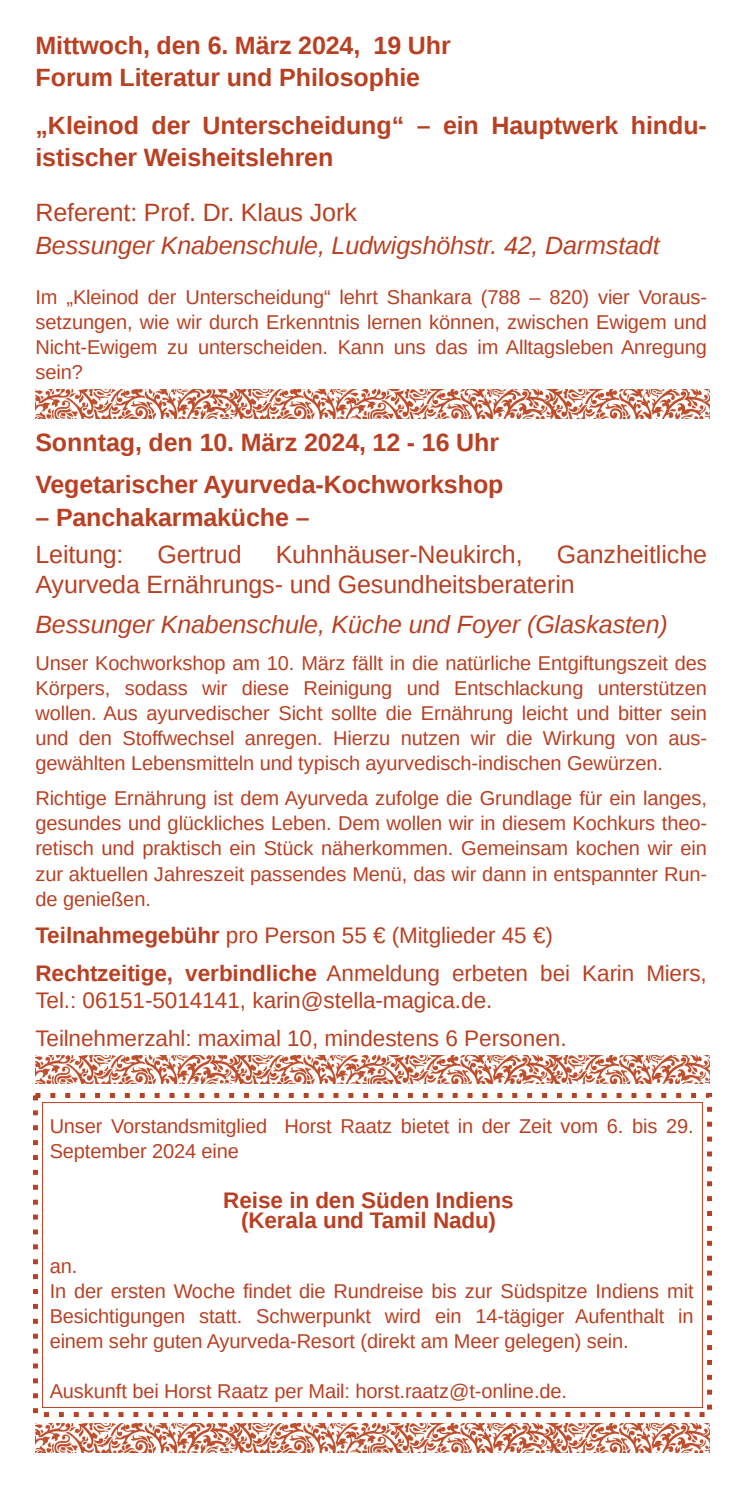
<style>
.page{position:relative;width:745px;height:1489px;background:#fff}
.page>*{position:absolute;margin:0;border:0;box-sizing:border-box;transform-origin:0 0}
.t1{font:700 25px/32.5px "Liberation Sans";letter-spacing:-.005em;color:#b94022}
.t2{font:25px/30px "Liberation Sans";letter-spacing:-.005em;color:#b94022}
.t3{font:italic 25px "Liberation Sans";letter-spacing:-.005em;color:#b94022}
.t4{font:22.5px/37.5px "Liberation Sans";color:#b94022}
.t5{font:700 22.5px/20px "Liberation Sans";color:#b94022;text-align:center}
.t6{font:20px/25px "Liberation Sans";letter-spacing:-.005em;color:#b94022;text-align:justify}
.s1{font-weight:700}
</style>
<div class="page">
<img style="left:35px;top:1423px;width:674px;height:28px">
<img style="left:35px;top:390px;width:674px;height:28px">
<div style="left:33px;top:1092px;width:678px;height:324px;border:5px dashed #b94022"></div>
<img style="left:35px;top:1055px;width:674px;height:28px">
<p class="t1" style="left:35px;top:29px;width:416px">Mittwoch, den 6. März 2024, 19 Uhr<br>Forum Literatur und Philosophie</p>
<p class="t1" style="left:35px;top:109px;width:672px">„Kleinod der Unterscheidung“ – ein Hauptwerk hindu&shy;istischer Weisheitslehren</p>
<p class="t2" style="left:35px;top:197px;width:322px">Referent: Prof. Dr. Klaus Jork</p>
<p class="t3" style="left:35px;top:231px;width:625px">Bessunger Knabenschule, Ludwigshöhstr. 42, Darmstadt</p>
<p class="t6" style="left:35px;top:284px;width:672px">Im „Kleinod der Unterscheidung“ lehrt Shankara (788 – 820) vier Voraus&shy;setzungen, wie wir durch Erkenntnis lernen können, zwischen Ewigem und Nicht-Ewigem zu unterscheiden. Kann uns das im Alltagsleben Anregung sein?</p>
<p class="t1" style="left:35px;top:420px;width:469px;line-height:42.5px">Sonntag, den 10. März 2024, 12 - 16 Uhr<br>Vegetarischer Ayurveda-Kochworkshop</p>
<p class="t1" style="left:35px;top:500px;width:275px">– Panchakarmaküche –</p>
<p class="t2" style="left:35px;top:539px;width:89px">Leitung:</p>
<p class="t2" style="left:157px;top:539px;width:85px">Gertrud</p>
<p class="t2" style="left:275px;top:539px;width:248px">Kuhnhäuser-Neukirch,</p>
<p class="t2" style="left:35px;top:539px;width:672px;text-indent:521px">Ganzheitliche<br>Ayurveda Ernährungs- und Gesundheitsberaterin</p>
<p class="t3" style="left:35px;top:610px;width:633px">Bessunger Knabenschule, Küche und Foyer (Glaskasten)</p>
<p class="t6" style="left:35px;top:651px;width:672px">Unser Kochworkshop am 10. März fällt in die natürliche Entgiftungszeit des Körpers, sodass wir diese Reinigung und Entschlackung unterstützen wollen. Aus ayurvedischer Sicht sollte die Ernährung leicht und bitter sein und den Stoffwechsel anregen. Hierzu nutzen wir die Wirkung von aus&shy;gewählten Lebensmitteln und typisch ayurvedisch-indischen Gewürzen.</p>
<p class="t6" style="left:35px;top:786px;width:672px">Richtige Ernährung ist dem Ayurveda zufolge die Grundlage für ein langes, gesundes und glückliches Leben. Dem wollen wir in diesem Kochkurs theo&shy;retisch und praktisch ein Stück näherkommen. Gemeinsam kochen wir ein zur aktuellen Jahreszeit passendes Menü, das wir dann in entspannter Run&shy;de genießen.</p>
<p class="t4" style="left:35px;top:916px;width:672px"><span class="s1">Teilnahmegebühr</span> pro Person 55 € (Mitglieder 45 €)<br><span class="s1">Rechtzeitige, verbindliche</span> Anmeldung erbeten bei Karin Miers,</p>
<p class="t4" style="left:35px;top:981px;width:532px">Tel.: 06151-5014141, karin@stella-magica.de.<br>Teilnehmerzahl: maximal 10, mindestens 6 Personen.</p>
<p class="t6" style="left:50px;top:1112px;width:645px">Unser Vorstandsmitglied Horst Raatz bietet in der Zeit vom 6. bis 29.<br>September 2024 eine</p>
<p class="t5" style="left:223px;top:1189px;width:292px">Reise in den Süden Indiens (Kerala und Tamil Nadu)</p>
<p class="t6" style="left:50px;top:1252px;width:645px;text-align:left">an.<br>In der ersten Woche findet die Rundreise bis zur Südspitze Indiens mit Besichtigungen statt. Schwerpunkt wird ein 14-tägiger Aufenthalt in einem sehr guten Ayurveda-Resort (direkt am Meer gelegen) sein.</p>
<p class="t6" style="left:50px;top:1377px;width:518px">Auskunft bei Horst Raatz per Mail: horst.raatz@t-online.de.</p>
</div>
